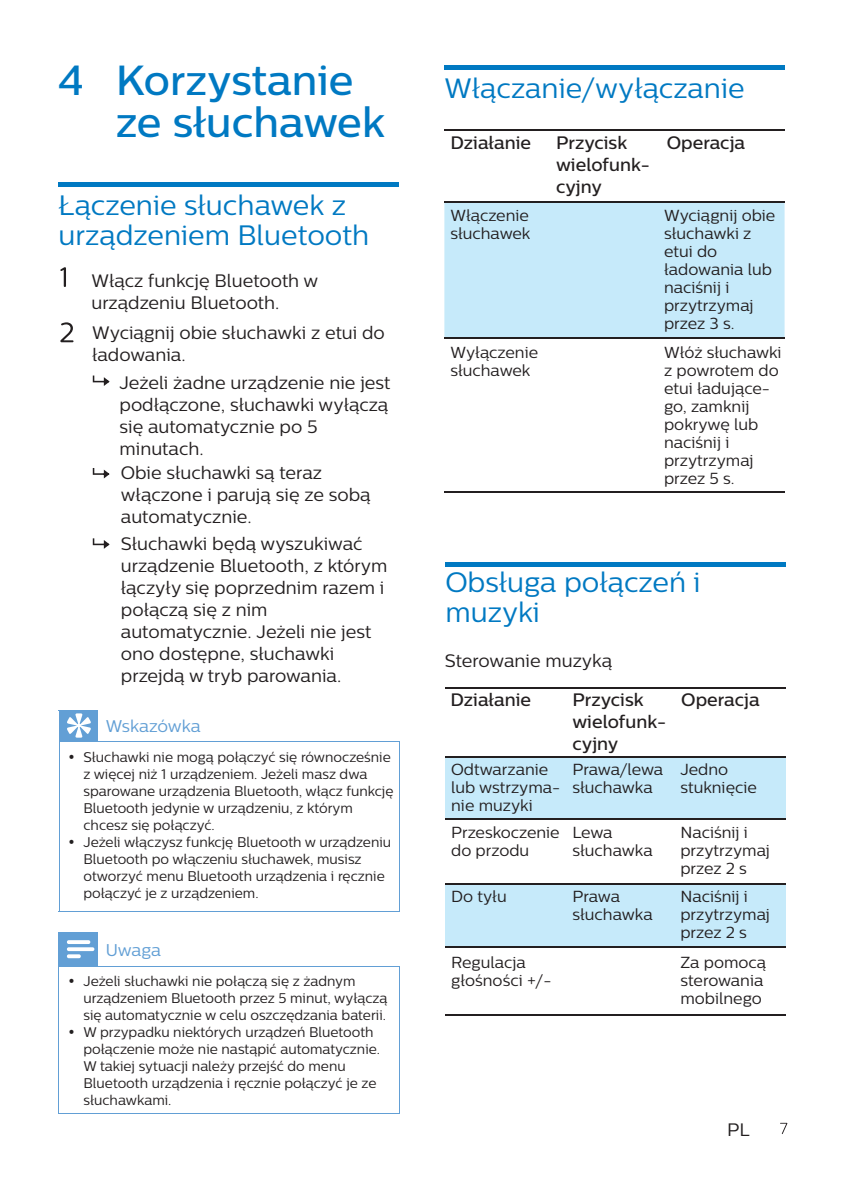
<style>
.page{position:relative;width:842px;height:1191px;background:#fff}
.page>*{position:absolute;margin:0;border:0;box-sizing:border-box;transform-origin:0 0}
.t1{font:500 42px/42px "Centrale Sans";color:#0079c2}
.t2{font:28px/30px "Centrale Sans";color:#0079c2}
.t3{font:18px/22px "Centrale Sans";color:#231f20}
.t4{font:500 18px/22px "Centrale Sans";color:#231f20}
.t5{font:17px "Centrale Sans";color:#629fd5}
.t6{font:16px/18px "Centrale Sans";color:#231f20}
.t7{font:14px/17px "Centrale Sans";color:#231f20}
</style>
<div class="page">
<svg style="left:780px;top:1122px;width:7px;height:12px"></svg>
<hr style="left:59px;top:182px;width:340px;height:4px;background:#0079c2">
<svg style="left:60px;top:267px;width:6px;height:20px"></svg>
<svg style="left:60px;top:322px;width:14px;height:20px"></svg>
<svg style="left:93px;top:375px;width:17px;height:11px"></svg>
<svg style="left:93px;top:468px;width:17px;height:10px"></svg>
<div style="left:59px;top:710px;width:39px;height:31px;background:#629fd5"></div>
<hr style="left:59px;top:741px;width:1px;height:169px;background:#629fd5">
<hr style="left:399px;top:741px;width:1px;height:169px;background:#629fd5">
<hr style="left:59px;top:910px;width:39px;height:1px;background:#629fd5">
<hr style="left:98px;top:910px;width:301px;height:1px;background:#629fd5">
<hr style="left:59px;top:709px;width:39px;height:1px;background:#629fd5">
<hr style="left:98px;top:710px;width:1px;height:31px;background:#629fd5">
<hr style="left:98px;top:741px;width:301px;height:1px;background:#629fd5">
<svg style="left:67px;top:713px;width:24px;height:24px"></svg>
<hr style="left:444px;top:66px;width:340px;height:4px;background:#0079c2">
<div style="left:59px;top:932px;width:39px;height:34px;background:#629fd5"></div>
<hr style="left:59px;top:966px;width:1px;height:147px;background:#629fd5">
<hr style="left:399px;top:966px;width:1px;height:147px;background:#629fd5">
<hr style="left:59px;top:1113px;width:39px;height:1px;background:#629fd5">
<hr style="left:98px;top:1113px;width:301px;height:1px;background:#629fd5">
<hr style="left:97px;top:966px;width:302px;height:1px;background:#629fd5">
<svg style="left:67px;top:940px;width:27px;height:18px"></svg>
<div style="left:444px;top:202px;width:340px;height:135px;background:#c6eafa"></div>
<hr style="left:444px;top:130px;width:128px;height:1px;background:#231f20">
<hr style="left:572px;top:130px;width:108px;height:1px;background:#231f20">
<hr style="left:680px;top:130px;width:104px;height:1px;background:#231f20">
<hr style="left:444px;top:201px;width:128px;height:1px;background:#231f20">
<hr style="left:572px;top:201px;width:108px;height:1px;background:#231f20">
<hr style="left:680px;top:201px;width:104px;height:1px;background:#231f20">
<hr style="left:444px;top:337px;width:128px;height:1px;background:#231f20">
<hr style="left:572px;top:337px;width:108px;height:1px;background:#231f20">
<hr style="left:680px;top:337px;width:104px;height:1px;background:#231f20">
<hr style="left:444px;top:491px;width:340px;height:1px;background:#231f20">
<svg style="left:93px;top:538px;width:17px;height:11px"></svg>
<hr style="left:445px;top:562px;width:340px;height:4px;background:#0079c2">
<div style="left:673px;top:883px;width:112px;height:64px;background:#c6eafa"></div>
<div style="left:568px;top:883px;width:104px;height:64px;background:#c6eafa"></div>
<div style="left:445px;top:883px;width:123px;height:64px;background:#c6eafa"></div>
<div style="left:673px;top:757px;width:112px;height:62px;background:#c6eafa"></div>
<div style="left:568px;top:757px;width:104px;height:62px;background:#c6eafa"></div>
<div style="left:445px;top:757px;width:123px;height:62px;background:#c6eafa"></div>
<hr style="left:445px;top:687px;width:132px;height:1px;background:#231f20">
<hr style="left:577px;top:687px;width:94px;height:1px;background:#231f20">
<hr style="left:671px;top:687px;width:114px;height:1px;background:#231f20">
<hr style="left:445px;top:757px;width:132px;height:1px;background:#231f20">
<hr style="left:577px;top:757px;width:94px;height:1px;background:#231f20">
<hr style="left:671px;top:757px;width:114px;height:1px;background:#231f20">
<hr style="left:445px;top:818px;width:132px;height:1px;background:#231f20">
<hr style="left:577px;top:818px;width:94px;height:1px;background:#231f20">
<hr style="left:671px;top:818px;width:114px;height:1px;background:#231f20">
<hr style="left:445px;top:883px;width:132px;height:1px;background:#231f20">
<hr style="left:577px;top:883px;width:94px;height:1px;background:#231f20">
<hr style="left:671px;top:883px;width:114px;height:1px;background:#231f20">
<hr style="left:445px;top:947px;width:132px;height:1px;background:#231f20">
<hr style="left:577px;top:947px;width:94px;height:1px;background:#231f20">
<hr style="left:671px;top:947px;width:114px;height:1px;background:#231f20">
<hr style="left:445px;top:1014px;width:132px;height:1px;background:#231f20">
<hr style="left:577px;top:1014px;width:94px;height:1px;background:#231f20">
<hr style="left:671px;top:1014px;width:114px;height:1px;background:#231f20">
<h1 class="t1" style="left:116px;top:58px;width:271px;text-indent:-58px">4 Korzystanie ze słuchawek</h1>
<h2 class="t2" style="left:59px;top:189px;width:312px">Łączenie słuchawek z urządzeniem Bluetooth</h2>
<p class="t3" style="left:91px;top:270px;width:228px">Włącz funkcję Bluetooth w urządzeniu Bluetooth.</p>
<p class="t3" style="left:92px;top:321px;width:294px">Wyciągnij obie słuchawki z etui do ładowania.</p>
<p class="t3" style="left:119px;top:371px;width:273px">Jeżeli żadne urządzenie nie jest podłączone, słuchawki wyłączą się automatycznie po 5 minutach.</p>
<p class="t3" style="left:121px;top:461px;width:251px">Obie słuchawki są teraz włączone i parują się ze sobą automatycznie.</p>
<p class="t3" style="left:121px;top:532px;width:268px">Słuchawki będą wyszukiwać urządzenie Bluetooth, z którym łączyły się poprzednim razem i połączą się z nim automatycznie. Jeżeli nie jest ono dostępne, słuchawki przejdą w tryb parowania.</p>
<p class="t5" style="left:106px;top:716px;width:96px">Wskazówka</p>
<p class="t7" style="left:83px;top:748px;width:311px;text-indent:-15px">• Słuchawki nie mogą połączyć się równocześnie z więcej niż 1 urządzeniem. Jeżeli masz dwa sparowane urządzenia Bluetooth, włącz funkcję Bluetooth jedynie w urządzeniu, z którym chcesz się połączyć.</p>
<p class="t7" style="left:83px;top:833px;width:309px;text-indent:-15px">• Jeżeli włączysz funkcję Bluetooth w urządzeniu Bluetooth po włączeniu słuchawek, musisz otworzyć menu Bluetooth urządzenia i ręcznie połączyć je z urządzeniem.</p>
<p class="t5" style="left:106px;top:939px;width:57px">Uwaga</p>
<p class="t7" style="left:83px;top:972px;width:305px;text-indent:-15px">• Jeżeli słuchawki nie połączą się z żadnym urządzeniem Bluetooth przez 5 minut, wyłączą się automatycznie w celu oszczędzania baterii.</p>
<p class="t7" style="left:83px;top:1023px;width:298px;text-indent:-15px">• W przypadku niektórych urządzeń Bluetooth połączenie może nie nastąpić automatycznie.<br>W takiej sytuacji należy przejść do menu Bluetooth urządzenia i ręcznie połączyć je ze słuchawkami.</p>
<h2 class="t2" style="left:444px;top:73px;width:302px">Włączanie/wyłączanie</h2>
<p class="t4" style="left:556px;top:131px;width:95px">Przycisk wielofunk&shy;cyjny</p>
<p class="t4" style="left:667px;top:131px;width:80px">Operacja</p>
<p class="t4" style="left:450px;top:131px;width:82px">Działanie</p>
<p class="t6" style="left:450px;top:206px;width:82px">Włączenie słuchawek</p>
<p class="t6" style="left:664px;top:206px;width:113px">Wyciągnij obie słuchawki z etui do ładowania lub naciśnij i przytrzymaj przez 3 s.</p>
<p class="t6" style="left:664px;top:343px;width:119px">Włóż słuchawki z powrotem do etui ładujące&shy;go, zamknij pokrywę lub naciśnij i przytrzymaj przez 5 s.</p>
<p class="t6" style="left:450px;top:343px;width:89px">Wyłączenie słuchawek</p>
<h2 class="t2" style="left:445px;top:566px;width:257px">Obsługa połączeń i muzyki</h2>
<p class="t3" style="left:445px;top:649px;width:169px">Sterowanie muzyką</p>
<p class="t4" style="left:450px;top:688px;width:82px">Działanie</p>
<p class="t4" style="left:572px;top:688px;width:95px">Przycisk wielofunk&shy;cyjny</p>
<p class="t4" style="left:681px;top:688px;width:80px">Operacja</p>
<p class="t6" style="left:572px;top:760px;width:92px">Prawa/lewa słuchawka</p>
<p class="t6" style="left:680px;top:760px;width:78px">Jedno stuknięcie</p>
<p class="t6" style="left:451px;top:760px;width:111px">Odtwarzanie lub wstrzyma&shy;nie muzyki</p>
<p class="t6" style="left:451px;top:823px;width:110px">Przeskoczenie do przodu</p>
<p class="t6" style="left:572px;top:823px;width:82px">Lewa słuchawka</p>
<p class="t6" style="left:572px;top:887px;width:82px">Prawa słuchawka</p>
<p class="t6" style="left:680px;top:823px;width:91px">Naciśnij i przytrzymaj przez 2 s</p>
<p class="t6" style="left:451px;top:887px;width:57px">Do tyłu</p>
<p class="t6" style="left:680px;top:887px;width:91px">Naciśnij i przytrzymaj przez 2 s</p>
<p class="t6" style="left:451px;top:952px;width:102px">Regulacja głośności +/-</p>
<p class="t6" style="left:680px;top:952px;width:87px">Za pomocą sterowania mobilnego</p>
<p class="t3" style="left:727px;top:1118px;width:24px">PL</p>
</div>
